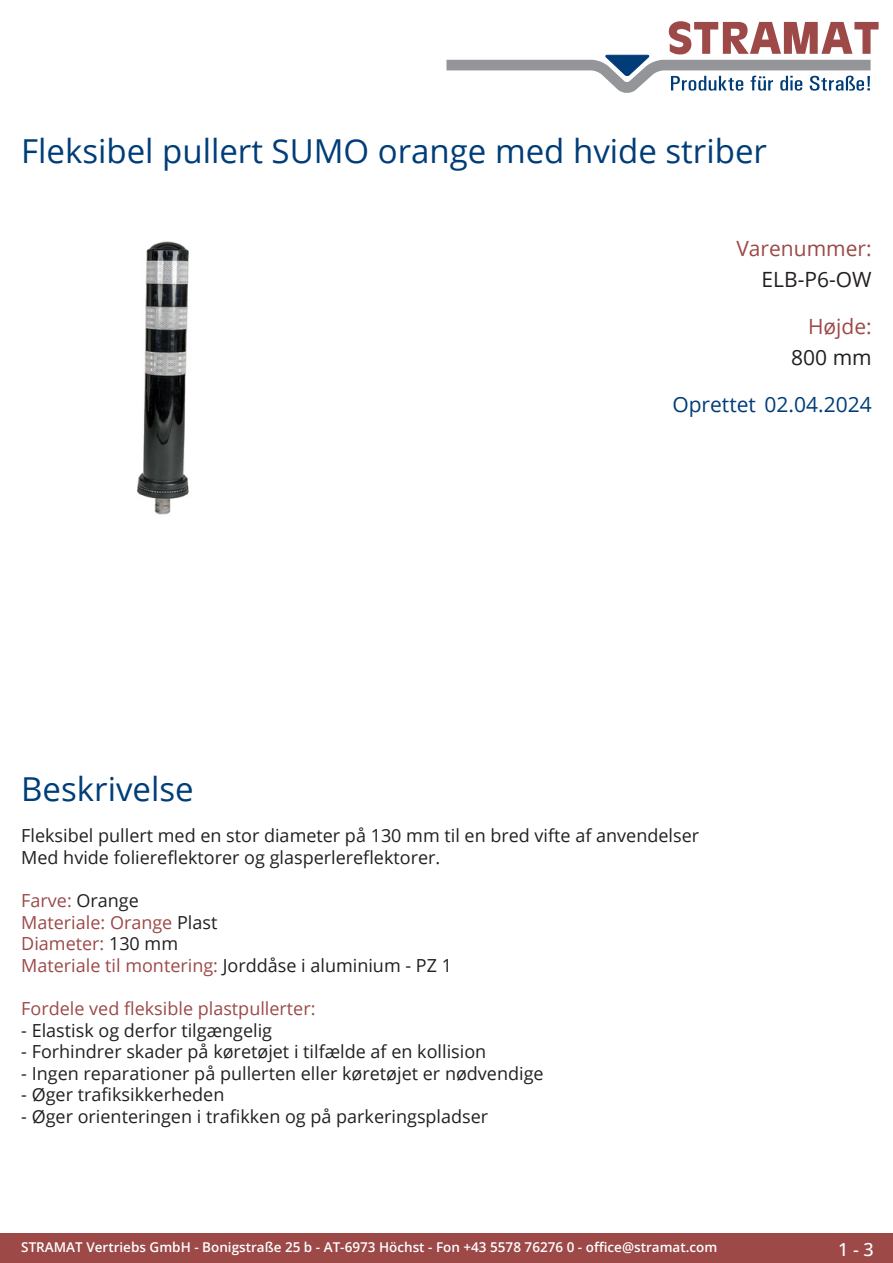
<style>
.page{position:relative;width:893px;height:1263px;background:#fff}
.page>*{position:absolute;margin:0;border:0;box-sizing:border-box;transform-origin:0 0}
.Produkttitel{font:33px "Open Sans";color:#003d78}
.Erstellungsdatum{font:21px "Open Sans";color:#003d78}
.TechDaten_Überschrif{font:21px "Open Sans";color:#9c4948}
.TechDaten_Inhalt{font:21px "Open Sans";color:#231f20}
.Beschreibung_Text{font:18px/21.6px "Open Sans";color:#231f20}
.Beschreibung_Text-2{font:18px/21.6px "Open Sans";color:#9c4948}
.t1{font:500 18px "Open Sans";color:#fff}
.t2{font:600 13.5px "Open Sans";color:#fff}
.s1{color:#231f20}
</style>
<div class="page">
<div style="left:0;top:1233px;width:893px;height:30px;background:#9c4948"></div>
<svg style="left:446px;top:21px;width:433px;height:72px"></svg>
<img style="left:137px;top:241px;width:52px;height:274px">
<p class="Produkttitel" style="left:21px;top:128px;width:747px">Fleksibel pullert SUMO orange med hvide striber</p>
<p class="TechDaten_Überschrif" style="left:736px;top:234px;width:137px">Varenummer:</p>
<p class="TechDaten_Inhalt" style="left:762px;top:265px;width:112px">ELB-P6-OW</p>
<p class="TechDaten_Überschrif" style="left:808px;top:312px;width:65px">Højde:</p>
<p class="TechDaten_Inhalt" style="left:791px;top:343px;width:82px">800 mm</p>
<p class="Erstellungsdatum" style="left:672px;top:390px;width:201px">Oprettet 02.04.2024</p>
<p class="Produkttitel" style="left:21px;top:766px;width:174px">Beskrivelse</p>
<p class="Beschreibung_Text" style="left:21px;top:824px;width:679px">Fleksibel pullert med en stor diameter på 130 mm til en bred vifte af anvendelser<br>Med hvide foliereflektorer og glasperlereflektorer.</p>
<p class="Beschreibung_Text-2" style="left:21px;top:889px;width:432px">Farve: <span class="s1">Orange<br></span>Materiale: Orange <span class="s1">Plast<br></span>Diameter: <span class="s1">130 mm<br></span>Materiale til montering: <span class="s1">Jorddåse i aluminium - PZ 1</span></p>
<p class="Beschreibung_Text-2" style="left:21px;top:997px;width:296px">Fordele ved fleksible plastpullerter:</p>
<p class="Beschreibung_Text" style="left:21px;top:1019px;width:252px">- Elastisk og derfor tilgængelig</p>
<p class="Beschreibung_Text" style="left:21px;top:1040px;width:467px">- Forhindrer skader på køretøjet i tilfælde af en kollision</p>
<p class="Beschreibung_Text" style="left:21px;top:1062px;width:524px">- Ingen reparationer på pullerten eller køretøjet er nødvendige</p>
<p class="Beschreibung_Text" style="left:21px;top:1083px;width:205px">- Øger trafiksikkerheden</p>
<p class="Beschreibung_Text" style="left:21px;top:1105px;width:468px">- Øger orienteringen i trafikken og på parkeringspladser</p>
<p class="t2" style="left:21px;top:1238px;width:698px">STRAMAT Vertriebs GmbH - Bonigstraße 25 b - AT-6973 Höchst - Fon +43 5578 76276 0 - office@stramat.com</p>
<p class="t1" style="left:838px;top:1237px;width:37px">1 - 3</p>
</div>
